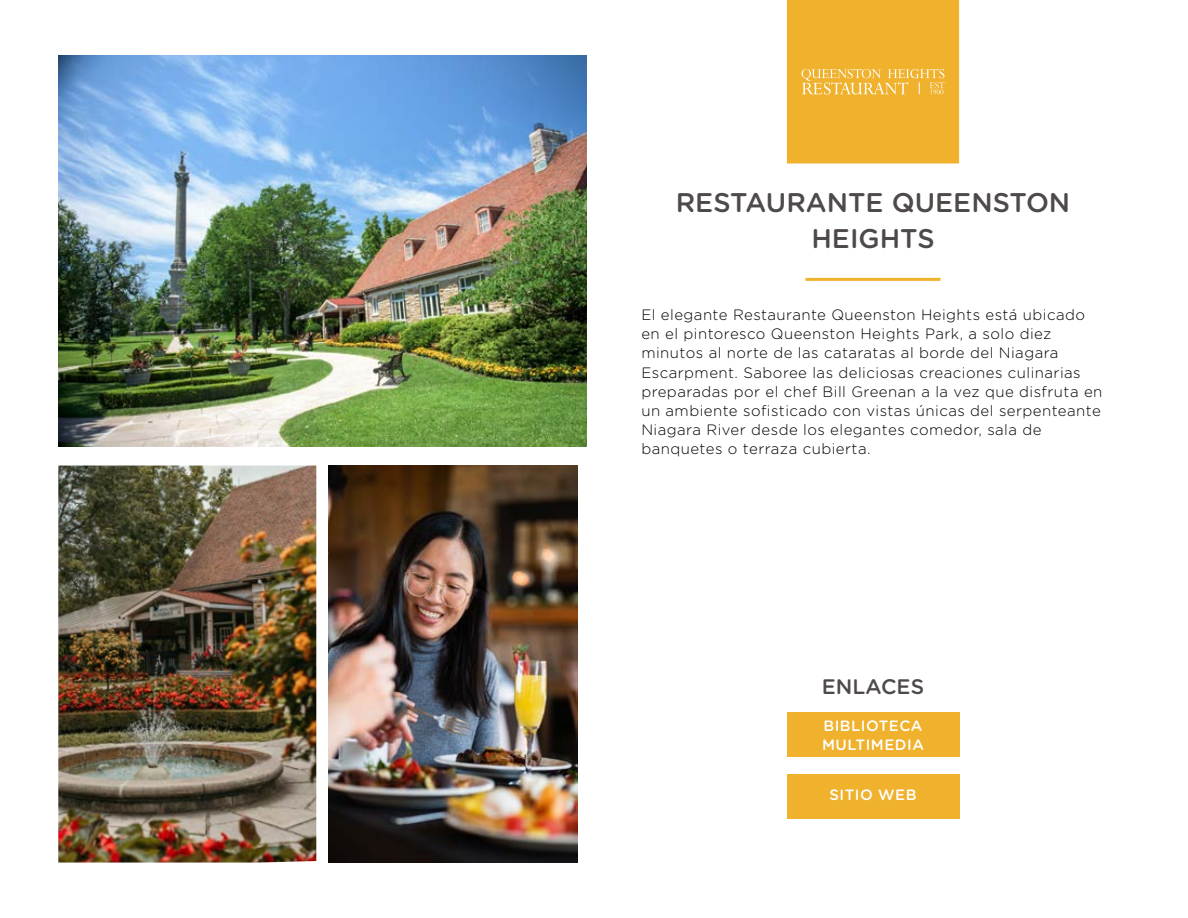
<style>
.page{position:relative;width:1188px;height:918px;background:#fff}
.page>*{position:absolute;margin:0;border:0;box-sizing:border-box;transform-origin:0 0}
.t1{font:500 27px/36px "Gotham Rounded";color:#4f4a4a;text-align:center}
.t2{font:500 21px "Gotham Rounded";color:#4f4a4a}
.t3{font:300 15px/19.2px "Gotham Rounded";letter-spacing:.03em;color:#000}
.t4{font:500 15px/19.2px "Gotham Rounded";letter-spacing:.03em;color:#fff}
</style>
<div class="page">
<img style="left:58px;top:56px;width:529px;height:390px">
<div style="left:788px;top:1px;width:170px;height:162px;background:#f0b12d"></div>
<div style="left:787px;top:0;width:172px;height:164px;border:2px solid #f0b12d"></div>
<svg style="left:802px;top:69px;width:143px;height:26px"></svg>
<div style="left:787px;top:713px;width:172px;height:44px;background:#f0b12d"></div>
<div style="left:787px;top:774px;width:172px;height:44px;background:#f0b12d"></div>
<hr style="left:806px;top:278px;width:135px;height:3px;background:#f0b12d">
<img style="left:58px;top:466px;width:258px;height:397px">
<img style="left:329px;top:466px;width:249px;height:397px">
<h1 class="t1" style="left:676px;top:183px;width:396px">RESTAURANTE QUEENSTON<br>HEIGHTS</h1>
<p class="t3" style="left:641px;top:304px;width:463px">El elegante Restaurante Queenston Heights está ubicado en el pintoresco Queenston Heights Park, a solo diez minutos al norte de las cataratas al borde del Niagara Escarpment. Saboree las deliciosas creaciones culinarias preparadas por el chef Bill Greenan a la vez que disfruta en un ambiente sofisticado con vistas únicas del serpenteante Niagara River desde los elegantes comedor, sala de banquetes o terraza cubierta.</p>
<h2 class="t2" style="left:822px;top:672px;width:104px">ENLACES</h2>
<p class="t4" style="left:822px;top:716px;width:103px">BIBLIOTECA<br>MULTIMEDIA</p>
<p class="t4" style="left:829px;top:785px;width:89px">SITIO WEB</p>
</div>
